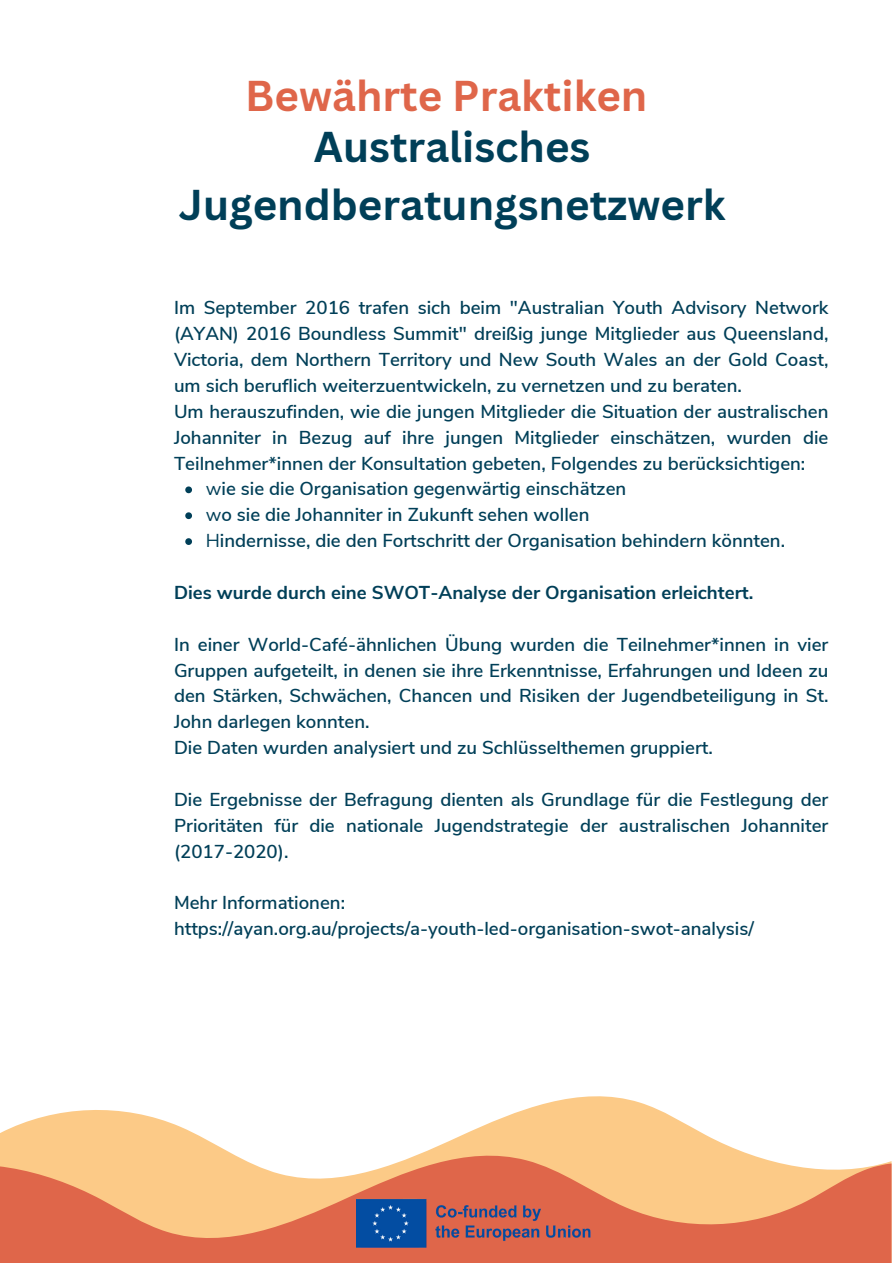
<style>
.page{position:relative;width:893px;height:1264px;background:#fff}
.page>*{position:absolute;margin:0;border:0;box-sizing:border-box;transform-origin:0 0}
.t1{font:700 42px/58.5px "Canva Sans";color:#003f58;text-align:center}
.t2{font:700 42px "Canva Sans";color:#df664a}
.t3{font:600 18.6px/25.8px "Nunito Sans";color:#003f58;text-align:justify}
.t4{font:700 18.6px "Nunito Sans";color:#003f58}
.s1{font-weight:400}
</style>
<div class="page">
<svg style="left:0;top:1096px;width:724px;height:48px"></svg>
<svg style="left:0;top:1144px;width:891px;height:118px;background:#ee9e74"></svg>
<img style="left:356px;top:1196px;width:237px;height:54px">
<svg style="left:185px;top:486px;width:7px;height:7px"></svg>
<svg style="left:185px;top:512px;width:7px;height:7px"></svg>
<svg style="left:185px;top:538px;width:7px;height:7px"></svg>
<p class="t2" style="left:245px;top:67px;width:403px">Bewährte Praktiken</p>
<p class="t1" style="left:179px;top:116px;width:548px">Australisches<br>Jugendberatungsnetzwerk</p>
<p class="t3" style="left:174px;top:295px;width:656px">Im September 2016 trafen sich beim "Australian Youth Advisory Network (AYAN) 2016 Boundless Summit" dreißig junge Mitglieder aus Queensland, Victoria, dem Northern Territory und New South Wales an der Gold Coast, um sich beruflich weiterzuentwickeln, zu vernetzen und zu beraten.</p>
<p class="t3" style="left:174px;top:399px;width:656px">Um herauszufinden, wie die jungen Mitglieder die Situation der australischen Johanniter in Bezug auf ihre jungen Mitglieder einschätzen, wurden die Teilnehmer*innen der Konsultation gebeten, Folgendes zu berücksichtigen:</p>
<p class="t3" style="left:206px;top:476px;width:422px"><span class="s1">w</span>ie sie die Organisation gegenwärtig einschätzen</p>
<p class="t3" style="left:206px;top:502px;width:385px"><span class="s1">w</span>o sie die Johanniter in Zukunft sehen wollen</p>
<p class="t3" style="left:206px;top:528px;width:581px"><span class="s1">H</span>indernisse, die den Fortschritt der Organisation behindern könnten.</p>
<p class="t4" style="left:174px;top:580px;width:580px">Dies wurde durch eine SWOT-Analyse der Organisation erleichtert.</p>
<p class="t3" style="left:174px;top:631px;width:656px">In einer World-Café-ähnlichen Übung wurden die Teilnehmer*innen in vier Gruppen aufgeteilt, in denen sie ihre Erkenntnisse, Erfahrungen und Ideen zu den Stärken, Schwächen, Chancen und Risiken der Jugendbeteiligung in St.<br>John darlegen konnten.</p>
<p class="t3" style="left:174px;top:735px;width:540px">Die Daten wurden analysiert und zu Schlüsselthemen gruppiert.</p>
<p class="t3" style="left:174px;top:786px;width:656px">Die Ergebnisse der Befragung dienten als Grundlage für die Festlegung der Prioritäten für die nationale Jugendstrategie der australischen Johanniter (2017-2020).</p>
<p class="t3" style="left:174px;top:890px;width:172px">Mehr Informationen:</p>
<p class="t3" style="left:174px;top:916px;width:581px">https://ayan.org.au/projects/a-youth-led-organisation-swot-analysis/</p>
</div>
